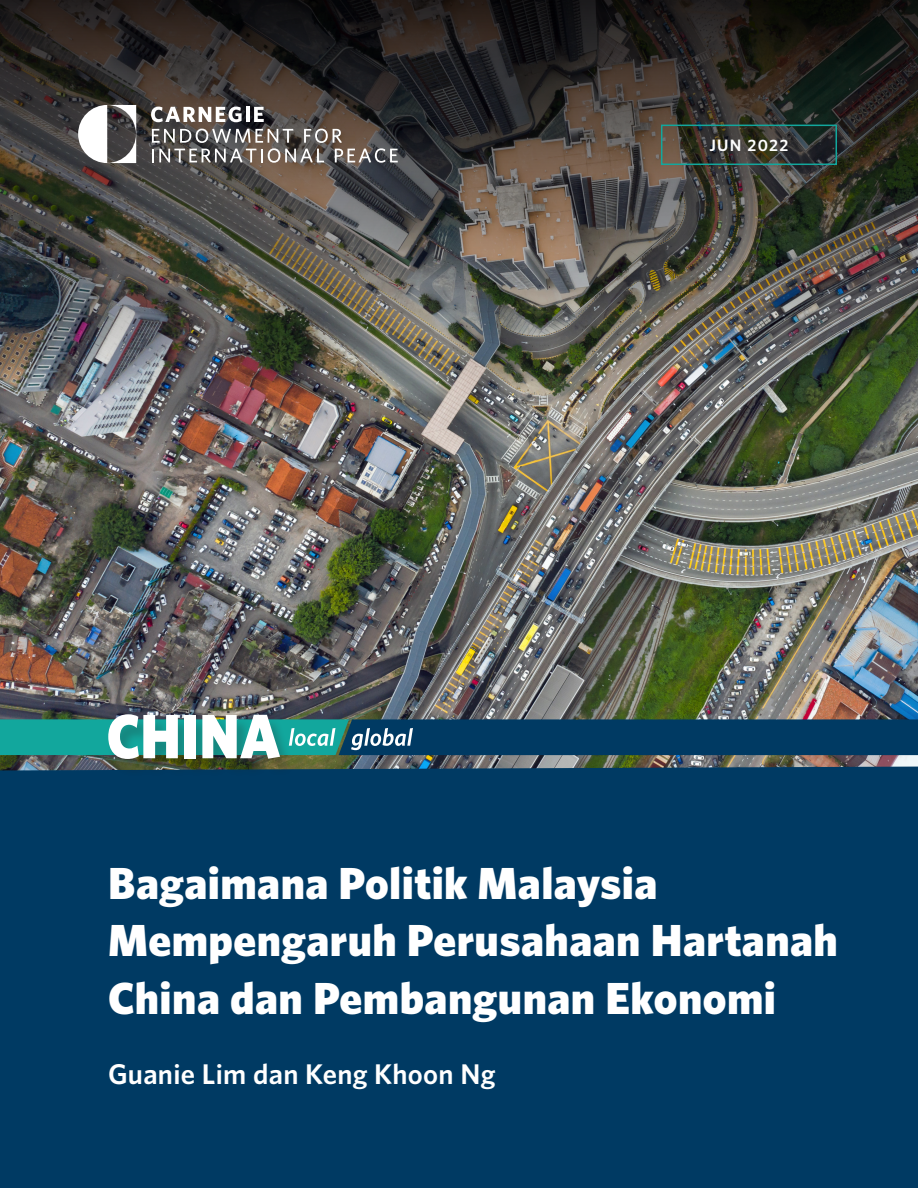
<style>
.page{position:relative;width:918px;height:1188px;background:#fff}
.page>*{position:absolute;margin:0;border:0;box-sizing:border-box;transform-origin:0 0}
.t1{font:900 45px/57.6px "Whitney";letter-spacing:.01em;color:#fff}
.t2{font:600 28.5px "Whitney";letter-spacing:.01em;color:#fff}
.t3{font:600 16.5px "Whitney";letter-spacing:.075em;color:#fff}
</style>
<div class="page">
<img style="left:0;top:0;width:918px;height:767px">
<div style="left:0;top:767px;width:918px;height:421px;background:#003a63"></div>
<svg style="left:151px;top:107px;width:91px;height:15px"></svg>
<hr style="left:246px;top:107px;width:4px;height:15px;background:#fff">
<svg style="left:254px;top:107px;width:10px;height:15px"></svg>
<svg style="left:152px;top:129px;width:246px;height:34px;background:#77716e"></svg>
<svg style="left:78px;top:105px;width:58px;height:58px"></svg>
<div style="left:107px;top:717px;width:187px;height:61px;background:#231f20;opacity:.25"></div>
<img style="left:0;top:714px;width:918px;height:45px">
<div style="left:661px;top:125px;width:176px;height:40px;border:2px solid #12a79d"></div>
<p class="t3" style="left:710px;top:135px;width:80px">JUN 2022</p>
<p class="t1" style="left:108px;top:853px;width:731px">Bagaimana Politik Malaysia<br>Mempengaruh Perusahaan Hartanah<br>China dan Pembangunan Ekonomi</p>
<p class="t2" style="left:108px;top:1056px;width:389px">Guanie Lim dan Keng Khoon Ng</p>
</div>
